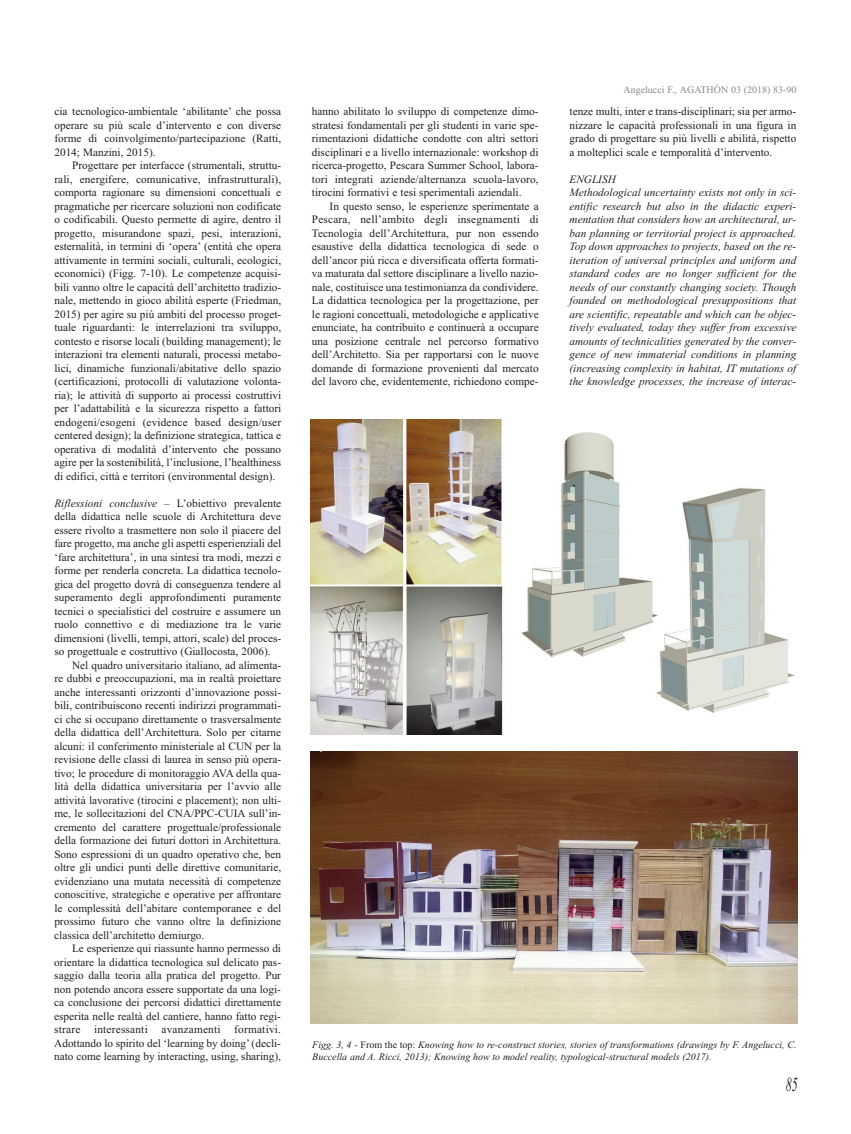
<style>
.page{position:relative;width:851px;height:1134px;background:#fff}
.page>*{position:absolute;margin:0;border:0;box-sizing:border-box;transform-origin:0 0}
.t1{font:italic 20px "Times New Roman";color:#231f20;scale:.6 1}
.t2{font:11.25px/13.5px "Times New Roman";color:#231f20;text-align:justify}
.t3{font:italic 11.25px/13.5px "Times New Roman";color:#231f20}
.t4{font:11.25px "Times New Roman";letter-spacing:.02em;color:#231f20}
.t5{font:italic 10px/12px "Times New Roman";color:#231f20}
.t6{font:10px "Times New Roman";color:#8a8989}
.s1{font-style:italic}
.s2{font-style:normal}
</style>
<div class="page">
<img style="left:311px;top:419px;width:484px;height:315px">
<img style="left:311px;top:752px;width:486px;height:271px">
<p class="t2" style="left:54px;top:105px;width:228px">cia tecnologico-ambientale ‘abilitante’ che possa operare su più scale d’intervento e con diverse forme di coinvolgimento/partecipazione (Ratti, 2014; Manzini, 2015).</p>
<p class="t2" style="left:54px;top:159px;width:228px;text-indent:18px">Progettare per interfacce (strumentali, struttu&shy;rali, energifere, comunicative, infrastrutturali), comporta ragionare su dimensioni concettuali e pragmatiche per ricercare soluzioni non codificate o codificabili. Questo permette di agire, dentro il progetto, misurandone spazi, pesi, interazioni, esternalità, in termini di ‘opera’ (entità che opera attivamente in termini sociali, culturali, ecologici, economici) (Figg. 7-10). Le competenze acquisi&shy;bili vanno oltre le capacità dell’architetto tradizio&shy;nale, mettendo in gioco abilità esperte (Friedman, 2015) per agire su più ambiti del processo proget&shy;tuale riguardanti: le interrelazioni tra sviluppo, contesto e risorse locali (building management); le interazioni tra elementi naturali, processi metabo&shy;lici, dinamiche funzionali/abitative dello spazio (certificazioni, protocolli di valutazione volonta&shy;ria); le attività di supporto ai processi costruttivi per l’adattabilità e la sicurezza rispetto a fattori endogeni/esogeni (evidence based design/user centered design); la definizione strategica, tattica e operativa di modalità d’intervento che possano agire per la sostenibilità, l’inclusione, l’healthiness di edifici, città e territori (environmental design).</p>
<p class="t2" style="left:54px;top:496px;width:228px"><span class="s1">Riflessioni conclusive</span> – L’obiettivo prevalente</p>
<p class="t2" style="left:54px;top:510px;width:228px">della didattica nelle scuole di Architettura deve</p>
<p class="t2" style="left:54px;top:523px;width:228px">essere rivolto a trasmettere non solo il piacere del</p>
<p class="t2" style="left:54px;top:537px;width:228px">fare progetto, ma anche gli aspetti esperienziali del</p>
<p class="t2" style="left:54px;top:550px;width:228px">‘fare architettura’, in una sintesi tra modi, mezzi e</p>
<p class="t2" style="left:54px;top:564px;width:228px">forme per renderla concreta. La didattica tecnolo-</p>
<p class="t2" style="left:54px;top:577px;width:228px">gica del progetto dovrà di conseguenza tendere al</p>
<p class="t2" style="left:54px;top:591px;width:228px">superamento degli approfondimenti puramente</p>
<p class="t2" style="left:54px;top:604px;width:228px">tecnici o specialistici del costruire e assumere un</p>
<p class="t2" style="left:54px;top:618px;width:228px">ruolo connettivo e di mediazione tra le varie</p>
<p class="t2" style="left:54px;top:631px;width:228px">dimensioni (livelli, tempi, attori, scale) del proces-</p>
<p class="t2" style="left:54px;top:645px;width:218px">so progettuale e costruttivo (Giallocosta, 2006).</p>
<p class="t2" style="left:72px;top:658px;width:210px">Nel quadro universitario italiano, ad alimenta-</p>
<p class="t2" style="left:54px;top:672px;width:228px">re dubbi e preoccupazioni, ma in realtà proiettare</p>
<p class="t2" style="left:54px;top:685px;width:228px">anche interessanti orizzonti d’innovazione possi-</p>
<p class="t2" style="left:54px;top:699px;width:228px">bili, contribuiscono recenti indirizzi programmati-</p>
<p class="t2" style="left:54px;top:712px;width:228px">ci che si occupano direttamente o trasversalmente</p>
<p class="t2" style="left:54px;top:726px;width:228px">della didattica dell’Architettura. Solo per citarne</p>
<p class="t2" style="left:54px;top:739px;width:228px">alcuni: il conferimento ministeriale al CUN per la</p>
<p class="t2" style="left:54px;top:753px;width:228px">revisione delle classi di laurea in senso più opera-</p>
<p class="t2" style="left:54px;top:766px;width:228px">tivo; le procedure di monitoraggio AVA della qua-</p>
<p class="t2" style="left:54px;top:780px;width:228px">lità della didattica universitaria per l’avvio alle</p>
<p class="t2" style="left:54px;top:793px;width:228px">attività lavorative (tirocini e placement); non ulti-</p>
<p class="t2" style="left:54px;top:807px;width:228px">me, le sollecitazioni del CNA/PPC-CUIA sull’in-</p>
<p class="t2" style="left:54px;top:820px;width:228px">cremento del carattere progettuale/professionale</p>
<p class="t2" style="left:54px;top:834px;width:228px">della formazione dei futuri dottori in Architettura.</p>
<p class="t2" style="left:54px;top:847px;width:228px">Sono espressioni di un quadro operativo che, ben</p>
<p class="t2" style="left:54px;top:861px;width:228px">oltre gli undici punti delle direttive comunitarie,</p>
<p class="t2" style="left:54px;top:874px;width:228px">evidenziano una mutata necessità di competenze</p>
<p class="t2" style="left:54px;top:888px;width:228px">conoscitive, strategiche e operative per affrontare</p>
<p class="t2" style="left:54px;top:901px;width:228px">le complessità dell’abitare contemporanee e del</p>
<p class="t2" style="left:54px;top:915px;width:228px">prossimo futuro che vanno oltre la definizione</p>
<p class="t2" style="left:54px;top:928px;width:151px">classica dell’architetto demiurgo.</p>
<p class="t2" style="left:72px;top:942px;width:210px">Le esperienze qui riassunte hanno permesso di</p>
<p class="t2" style="left:54px;top:955px;width:228px">orientare la didattica tecnologica sul delicato pas-</p>
<p class="t2" style="left:54px;top:969px;width:228px">saggio dalla teoria alla pratica del progetto. Pur</p>
<p class="t2" style="left:54px;top:982px;width:228px">non potendo ancora essere supportate da una logi-</p>
<p class="t2" style="left:54px;top:996px;width:228px">ca conclusione dei percorsi didattici direttamente</p>
<p class="t2" style="left:54px;top:1009px;width:228px">esperita nelle realtà del cantiere, hanno fatto regi-</p>
<p class="t4" style="left:54px;top:1023px;width:228px">strare interessanti avanzamenti formativi.</p>
<p class="t2" style="left:54px;top:1036px;width:228px">Adottando lo spirito del ‘learning by doing’ (decli-</p>
<p class="t2" style="left:54px;top:1050px;width:228px">nato come learning by interacting, using, sharing),</p>
<p class="t2" style="left:312px;top:105px;width:228px">hanno abilitato lo sviluppo di competenze dimo&shy;stratesi fondamentali per gli studenti in varie spe&shy;rimentazioni didattiche condotte con altri settori disciplinari e a livello internazionale: workshop di ricerca-progetto, Pescara Summer School, labora&shy;tori integrati aziende/alternanza scuola-lavoro, tirocini formativi e tesi sperimentali aziendali.</p>
<p class="t2" style="left:312px;top:199px;width:228px;text-indent:18px">In questo senso, le esperienze sperimentate a Pescara, nell’ambito degli insegnamenti di Tecnologia dell’Architettura, pur non essendo esaustive della didattica tecnologica di sede o dell’ancor più ricca e diversificata offerta formati&shy;va maturata dal settore disciplinare a livello nazio&shy;nale, costituisce una testimonianza da condividere.<br>La didattica tecnologica per la progettazione, per le ragioni concettuali, metodologiche e applicative enunciate, ha contribuito e continuerà a occupare una posizione centrale nel percorso formativo dell’Architetto. Sia per rapportarsi con le nuove domande di formazione provenienti dal mercato del lavoro che, evidentemente, richiedono compe-</p>
<p class="t6" style="left:623px;top:84px;width:174px">Angelucci F., AGATHÓN 03 (2018) 83-90</p>
<p class="t2" style="left:569px;top:105px;width:228px">tenze multi, inter e trans-disciplinari; sia per armo&shy;nizzare le capacità professionali in una figura in grado di progettare su più livelli e abilità, rispetto a molteplici scale e temporalità d’intervento.</p>
<p class="t3" style="left:569px;top:172px;width:228px">ENGLISH<br>Methodological uncertainty exists not only in sci&shy;entific research but also in the didactic experi&shy;mentation that considers how an architectural, ur&shy;ban planning or territorial project is approached.<br>Top down approaches to projects, based on the re&shy;iteration of universal principles and uniform and standard codes are no longer sufficient for the needs of our constantly changing society. Though founded on methodological presuppositions that are scientific, repeatable and which can be objec&shy;tively evaluated, today they suffer from excessive amounts of technicalities generated by the conver&shy;gence of new immaterial conditions in planning (increasing complexity in habitat, IT mutations of the knowledge processes, the increase of interac-</p>
<p class="t5" style="left:312px;top:1038px;width:486px">Figg. 3, 4 - <span class="s2">From the top:</span> Knowing how to re-construct stories, stories of transformations (drawings by F. Angelucci, C.<br>Buccella and A. Ricci, 2013); Knowing how to model reality, typological-structural models (2017).</p>
<h1 class="t1" style="left:785px;top:1072px;width:21px">85</h1>
</div>
